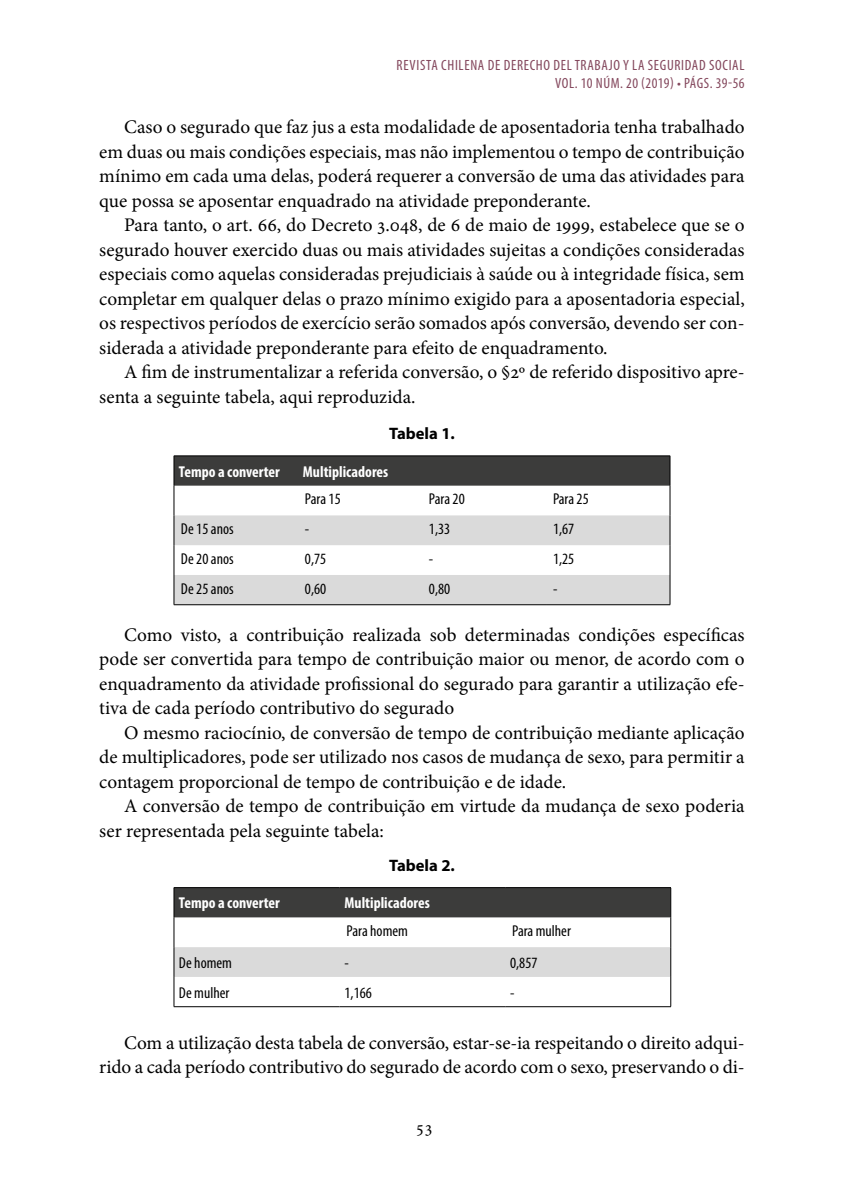
<style>
.page{position:relative;width:844px;height:1191px;background:#fff}
.page>*{position:absolute;margin:0;border:0;box-sizing:border-box;transform-origin:0 0}
.t1{font:19.25px/24.5px "Minion Pro";color:#000;text-align:justify}
.t2{font:17.5px "Minion Pro";color:#000}
.t3{font:700 16.62px "Myriad Pro";color:#000}
.t4{font:condensed 15.75px "Myriad Pro";color:#000}
.t5{font:700 condensed 15.75px "Myriad Pro";color:#fff}
.t6{font:condensed 14.88px/17.8px "Myriad Pro";letter-spacing:.045em;color:#84485d}
</style>
<div class="page">
<svg style="left:175px;top:515px;width:494px;height:89px;fill:#dadada"></svg>
<hr style="left:174px;top:455px;width:124px;height:1px;background:#000">
<hr style="left:298px;top:455px;width:124px;height:1px;background:#000">
<hr style="left:422px;top:455px;width:124px;height:1px;background:#000">
<hr style="left:546px;top:455px;width:124px;height:1px;background:#000">
<div style="left:174px;top:456px;width:496px;height:29px;background:#3c3c3b"></div>
<hr style="left:174px;top:485px;width:1px;height:30px;background:#000">
<hr style="left:669px;top:485px;width:1px;height:30px;background:#000">
<hr style="left:174px;top:515px;width:1px;height:30px;background:#000">
<hr style="left:669px;top:515px;width:1px;height:30px;background:#000">
<hr style="left:174px;top:545px;width:1px;height:30px;background:#000">
<hr style="left:669px;top:545px;width:1px;height:30px;background:#000">
<svg style="left:174px;top:575px;width:1px;height:29px"></svg>
<svg style="left:669px;top:575px;width:1px;height:29px"></svg>
<hr style="left:174px;top:604px;width:124px;height:1px;background:#000">
<hr style="left:298px;top:604px;width:124px;height:1px;background:#000">
<hr style="left:422px;top:604px;width:124px;height:1px;background:#000">
<hr style="left:546px;top:604px;width:124px;height:1px;background:#000">
<div style="left:174px;top:887px;width:497px;height:30px;background:#3c3c3b"></div>
<hr style="left:174px;top:917px;width:1px;height:30px;background:#000">
<hr style="left:670px;top:917px;width:1px;height:30px;background:#000">
<svg style="left:174px;top:947px;width:497px;height:59px"></svg>
<hr style="left:174px;top:1006px;width:165px;height:1px;background:#000">
<hr style="left:339px;top:1006px;width:166px;height:1px;background:#000">
<hr style="left:505px;top:1006px;width:165px;height:1px;background:#000">
<p class="t6" style="left:555px;top:56px;width:191px;text-indent:-158px">REVISTA CHILENA DE DERECHO DEL TRABAJO Y LA SEGURIDAD SOCIAL vol. 10 Núm. 20 (2019) • págs</p>
<p class="t6" style="left:709px;top:74px;width:36px">. 39-56</p>
<p class="t1" style="left:99px;top:115px;width:646px;text-indent:25px">Caso o segurado que faz jus a esta modalidade de aposentadoria tenha trabalhado em duas ou mais condições especiais, mas não implementou o tempo de contribuição mínimo em cada uma delas, poderá requerer a conversão de uma das atividades para que possa se aposentar enquadrado na atividade preponderante.</p>
<p class="t1" style="left:99px;top:213px;width:646px;text-indent:25px">Para tanto, o art. 66, do Decreto 3.048, de 6 de maio de 1999, estabelece que se o segurado houver exercido duas ou mais atividades sujeitas a condições consideradas especiais como aquelas consideradas prejudiciais à saúde ou à integridade física, sem completar em qualquer delas o prazo mínimo exigido para a aposentadoria especial, os respectivos períodos de exercício serão somados após conversão, devendo ser con&shy;siderada a atividade preponderante para efeito de enquadramento.</p>
<p class="t1" style="left:99px;top:360px;width:646px;text-indent:25px">A fim de instrumentalizar a referida conversão, o §2º de referido dispositivo apre&shy;senta a seguinte tabela, aqui reproduzida.</p>
<p class="t3" style="left:389px;top:423px;width:67px">Tabela 1.</p>
<p class="t5" style="left:179px;top:461px;width:102px">Tempo a converter</p>
<p class="t5" style="left:303px;top:461px;width:87px">Multiplicadores</p>
<p class="t4" style="left:305px;top:490px;width:37px">Para 15</p>
<p class="t4" style="left:429px;top:490px;width:37px">Para 20</p>
<p class="t4" style="left:553px;top:490px;width:37px">Para 25</p>
<p class="t4" style="left:181px;top:519px;width:54px">De 15 anos</p>
<p class="t4" style="left:305px;top:519px;width:6px">-</p>
<p class="t4" style="left:429px;top:519px;width:23px">1,33</p>
<p class="t4" style="left:553px;top:519px;width:23px">1,67</p>
<p class="t4" style="left:181px;top:549px;width:54px">De 20 anos</p>
<p class="t4" style="left:305px;top:549px;width:23px">0,75</p>
<p class="t4" style="left:429px;top:549px;width:6px">-</p>
<p class="t4" style="left:553px;top:549px;width:23px">1,25</p>
<p class="t4" style="left:181px;top:579px;width:54px">De 25 anos</p>
<p class="t4" style="left:305px;top:579px;width:23px">0,60</p>
<p class="t4" style="left:429px;top:579px;width:23px">0,80</p>
<p class="t4" style="left:553px;top:579px;width:6px">-</p>
<p class="t1" style="left:99px;top:622px;width:646px;text-indent:25px">Como visto, a contribuição realizada sob determinadas condições específicas pode ser convertida para tempo de contribuição maior ou menor, de acordo com o enquadramento da atividade profissional do segurado para garantir a utilização efe&shy;tiva de cada período contributivo do segurado</p>
<p class="t1" style="left:99px;top:720px;width:646px;text-indent:25px">O mesmo raciocínio, de conversão de tempo de contribuição mediante aplicação de multiplicadores, pode ser utilizado nos casos de mudança de sexo, para permitir a contagem proporcional de tempo de contribuição e de idade.</p>
<p class="t1" style="left:99px;top:794px;width:646px;text-indent:25px">A conversão de tempo de contribuição em virtude da mudança de sexo poderia ser representada pela seguinte tabela:</p>
<p class="t3" style="left:389px;top:854px;width:67px">Tabela 2.</p>
<p class="t5" style="left:179px;top:893px;width:102px">Tempo a converter</p>
<p class="t5" style="left:344px;top:893px;width:87px">Multiplicadores</p>
<p class="t4" style="left:346px;top:921px;width:63px">Para homem</p>
<p class="t4" style="left:512px;top:921px;width:60px">Para mulher</p>
<p class="t4" style="left:179px;top:953px;width:54px">De homem</p>
<p class="t4" style="left:344px;top:953px;width:6px">-</p>
<p class="t4" style="left:510px;top:953px;width:29px">0,857</p>
<p class="t4" style="left:179px;top:983px;width:52px">De mulher</p>
<p class="t4" style="left:344px;top:983px;width:29px">1,166</p>
<p class="t4" style="left:510px;top:983px;width:6px">-</p>
<p class="t1" style="left:99px;top:1030px;width:646px;text-align:right">Com a utilização desta tabela de conversão, estar-se-ia respeitando o direito adqui&shy;rido a cada período contributivo do segurado de acordo com o sexo, preservando o di-</p>
<p class="t2" style="left:416px;top:1115px;width:19px">53</p>
</div>
